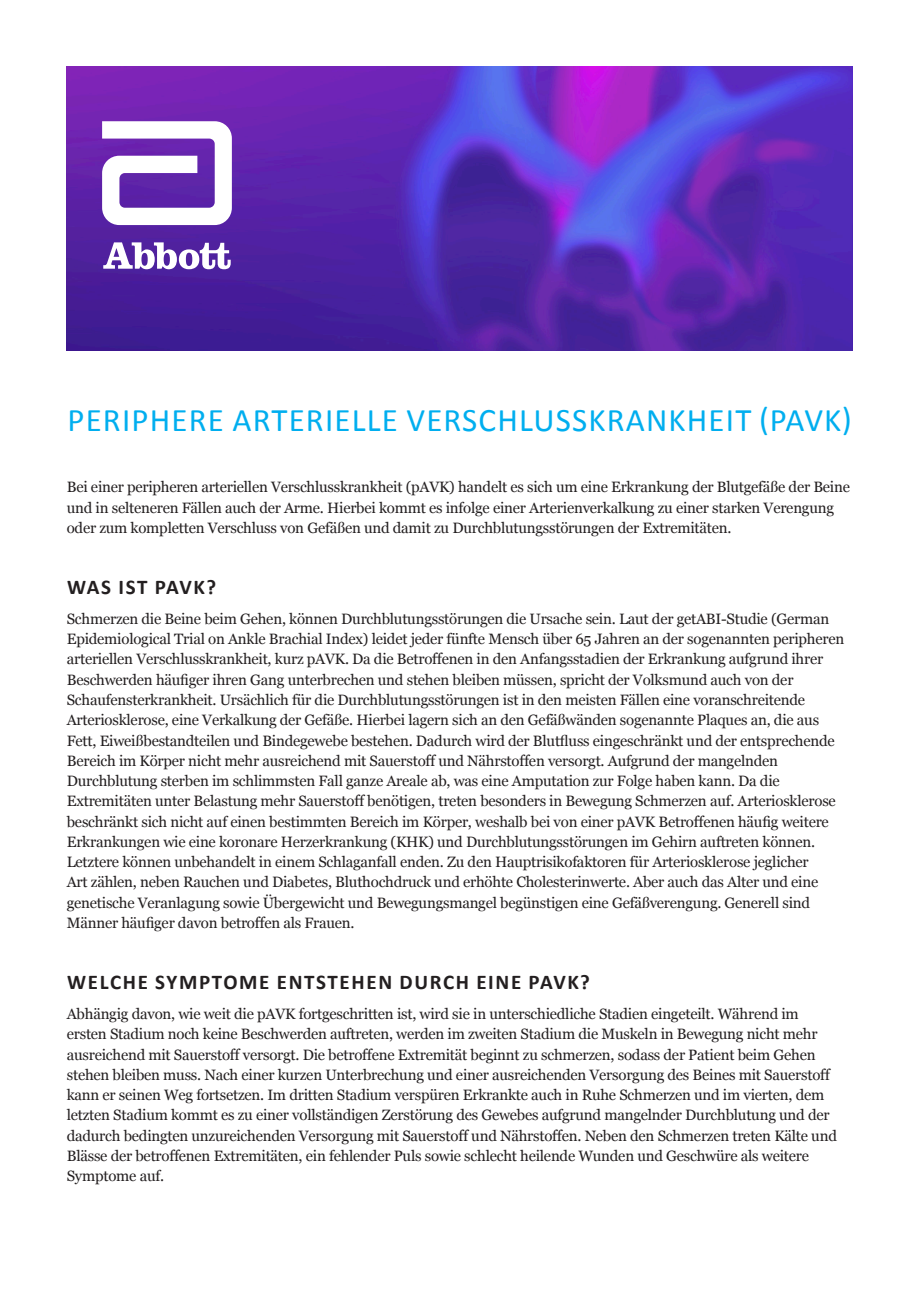
<style>
.page{position:relative;width:919px;height:1289px;background:#fff}
.page>*{position:absolute;margin:0;border:0;box-sizing:border-box;transform-origin:0 0}
.t1{font:33px "Calibri";letter-spacing:.035em;color:#00aeef}
.t2{font:700 21px "Calibri";letter-spacing:.08em;color:#231f20}
.t3{font:15px/20.2px "Georgia";letter-spacing:-.015em;color:#231f20}
</style>
<div class="page">
<img style="left:67px;top:67px;width:785px;height:283px">
<svg style="left:102px;top:121px;width:130px;height:104px"></svg>
<svg style="left:103px;top:242px;width:128px;height:27px"></svg>
<h1 class="t1" style="left:67px;top:399px;width:786px">PERIPHERE ARTERIELLE VERSCHLUSSKRANKHEIT (PAVK)</h1>
<p class="t3" style="left:67px;top:476px;width:784px">Bei einer peripheren arteriellen Verschlusskrankheit (pAVK) handelt es sich um eine Erkrankung der Blutgefäße der Beine und in selteneren Fällen auch der Arme. Hierbei kommt es infolge einer Arterienverkalkung zu einer starken Verengung oder zum kompletten Verschluss von Gefäßen und damit zu Durchblutungsstörungen der Extremitäten.</p>
<h2 class="t2" style="left:67px;top:573px;width:150px">WAS IST PAVK?</h2>
<p class="t3" style="left:67px;top:608px;width:778px">Schmerzen die Beine beim Gehen, können Durchblutungsstörungen die Ursache sein. Laut der getABI-Studie (German Epidemiological Trial on Ankle Brachial Index) leidet jeder fünfte Mensch über 65 Jahren an der sogenannten peripheren arteriellen Verschlusskrankheit, kurz pAVK. Da die Betroffenen in den Anfangsstadien der Erkrankung aufgrund ihrer Beschwerden häufiger ihren Gang unterbrechen und stehen bleiben müssen, spricht der Volksmund auch von der Schaufensterkrankheit. Ursächlich für die Durchblutungsstörungen ist in den meisten Fällen eine voranschreitende Arteriosklerose, eine Verkalkung der Gefäße. Hierbei lagern sich an den Gefäßwänden sogenannte Plaques an, die aus Fett, Eiweißbestandteilen und Bindegewebe bestehen. Dadurch wird der Blutfluss eingeschränkt und der entsprechende Bereich im Körper nicht mehr ausreichend mit Sauerstoff und Nährstoffen versorgt. Aufgrund der mangelnden Durchblutung sterben im schlimmsten Fall ganze Areale ab, was eine Amputation zur Folge haben kann. Da die Extremitäten unter Belastung mehr Sauerstoff benötigen, treten besonders in Bewegung Schmerzen auf. Arteriosklerose beschränkt sich nicht auf einen bestimmten Bereich im Körper, weshalb bei von einer pAVK Betroffenen häufig weitere Erkrankungen wie eine koronare Herzerkrankung (KHK) und Durchblutungsstörungen im Gehirn auftreten können.<br>Letztere können unbehandelt in einem Schlaganfall enden. Zu den Hauptrisikofaktoren für Arteriosklerose jeglicher<br>Art zählen, neben Rauchen und Diabetes, Bluthochdruck und erhöhte Cholesterinwerte. Aber auch das Alter und eine genetische Veranlagung sowie Übergewicht und Bewegungsmangel begünstigen eine Gefäßverengung. Generell sind Männer häufiger davon betroffen als Frauen.</p>
<h2 class="t2" style="left:67px;top:968px;width:524px">WELCHE SYMPTOME ENTSTEHEN DURCH EINE PAVK?</h2>
<p class="t3" style="left:67px;top:1003px;width:771px">Abhängig davon, wie weit die pAVK fortgeschritten ist, wird sie in unterschiedliche Stadien eingeteilt. Während im ersten Stadium noch keine Beschwerden auftreten, werden im zweiten Stadium die Muskeln in Bewegung nicht mehr ausreichend mit Sauerstoff versorgt. Die betroffene Extremität beginnt zu schmerzen, sodass der Patient beim Gehen stehen bleiben muss. Nach einer kurzen Unterbrechung und einer ausreichenden Versorgung des Beines mit Sauerstoff kann er seinen Weg fortsetzen. Im dritten Stadium verspüren Erkrankte auch in Ruhe Schmerzen und im vierten, dem letzten Stadium kommt es zu einer vollständigen Zerstörung des Gewebes aufgrund mangelnder Durchblutung und der dadurch bedingten unzureichenden Versorgung mit Sauerstoff und Nährstoffen. Neben den Schmerzen treten Kälte und Blässe der betroffenen Extremitäten, ein fehlender Puls sowie schlecht heilende Wunden und Geschwüre als weitere Symptome auf.</p>
</div>
